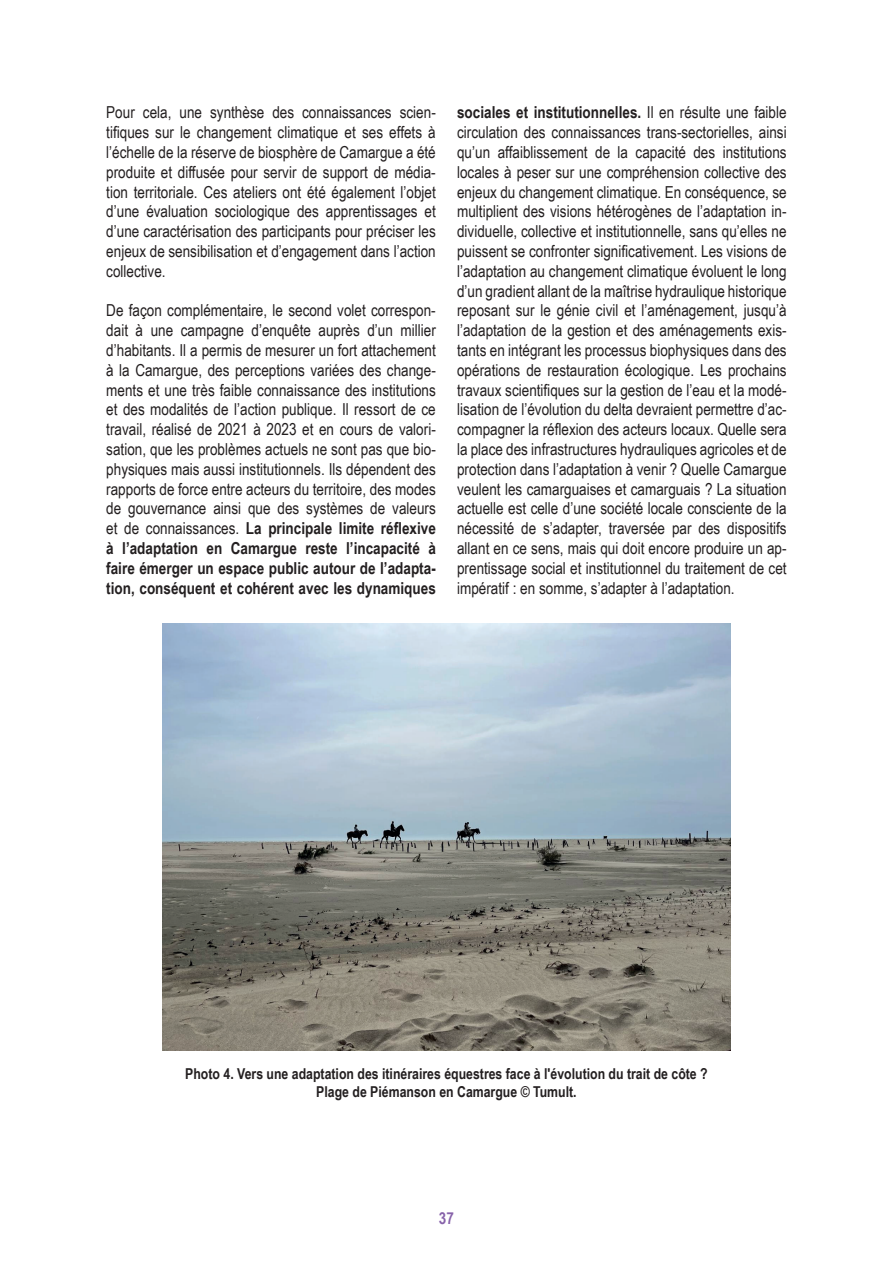
<style>
.page{position:relative;width:893px;height:1263px;background:#fff}
.page>*{position:absolute;margin:0;border:0;box-sizing:border-box;transform-origin:0 0}
.t1{font:16.5px/19.8px "Arial Narrow";color:#231f20;text-align:justify}
.t2{font:700 16.5px "Arial Narrow";color:#8762aa}
.t3{font:700 15px/18px "Arial Narrow";color:#231f20;text-align:center}
.s1{font-weight:700}
</style>
<div class="page">
<img style="left:162px;top:624px;width:569px;height:426px">
<p class="t1" style="left:106px;top:102px;width:331px">Pour cela, une synthèse des connaissances scien&shy;tifiques sur le changement climatique et ses effets à l’échelle de la réserve de biosphère de Camargue a été produite et diffusée pour servir de support de média&shy;tion territoriale. Ces ateliers ont été également l’objet d’une évaluation sociologique des apprentissages et d’une caractérisation des participants pour préciser les enjeux de sensibilisation et d’engagement dans l’action collective.</p>
<p class="t1" style="left:106px;top:300px;width:331px">De façon complémentaire, le second volet correspon&shy;dait à une campagne d’enquête auprès d’un millier d’habitants. Il a permis de mesurer un fort attachement à la Camargue, des perceptions variées des change&shy;ments et une très faible connaissance des institutions et des modalités de l’action publique. Il ressort de ce travail, réalisé de 2021 à 2023 et en cours de valori&shy;sation, que les problèmes actuels ne sont pas que bio&shy;physiques mais aussi institutionnels. Ils dépendent des rapports de force entre acteurs du territoire, des modes de gouvernance ainsi que des systèmes de valeurs et de connaissances. <span class="s1">La principale limite réflexive à l’adaptation en Camargue reste l’incapacité à faire émerger un espace public autour de l’adapta&shy;tion, conséquent et cohérent avec les dynamiques</span></p>
<p class="t1" style="left:457px;top:102px;width:331px"><span class="s1">sociales et institutionnelles.</span> Il en résulte une faible circulation des connaissances trans-sectorielles, ainsi qu’un affaiblissement de la capacité des institutions locales à peser sur une compréhension collective des enjeux du changement climatique. En conséquence, se multiplient des visions hétérogènes de l’adaptation in&shy;dividuelle, collective et institutionnelle, sans qu’elles ne puissent se confronter significativement. Les visions de l’adaptation au changement climatique évoluent le long d’un gradient allant de la maîtrise hydraulique historique reposant sur le génie civil et l’aménagement, jusqu’à l’adaptation de la gestion et des aménagements exis&shy;tants en intégrant les processus biophysiques dans des opérations de restauration écologique. Les prochains travaux scientifiques sur la gestion de l’eau et la modé&shy;lisation de l’évolution du delta devraient permettre d’ac&shy;compagner la réflexion des acteurs locaux. Quelle sera la place des infrastructures hydrauliques agricoles et de protection dans l’adaptation à venir ? Quelle Camargue veulent les camarguaises et camarguais ? La situation actuelle est celle d’une société locale consciente de la nécessité de s’adapter, traversée par des dispositifs allant en ce sens, mais qui doit encore produire un ap&shy;prentissage social et institutionnel du traitement de cet impératif : en somme, s’adapter à l’adaptation.</p>
<p class="t3" style="left:185px;top:1064px;width:524px">Photo 4. Vers une adaptation des itinéraires équestres face à l'évolution du trait de côte ?<br>Plage de Piémanson en Camargue © Tumult.</p>
<p class="t2" style="left:439px;top:1205px;width:17px">37</p>
</div>
